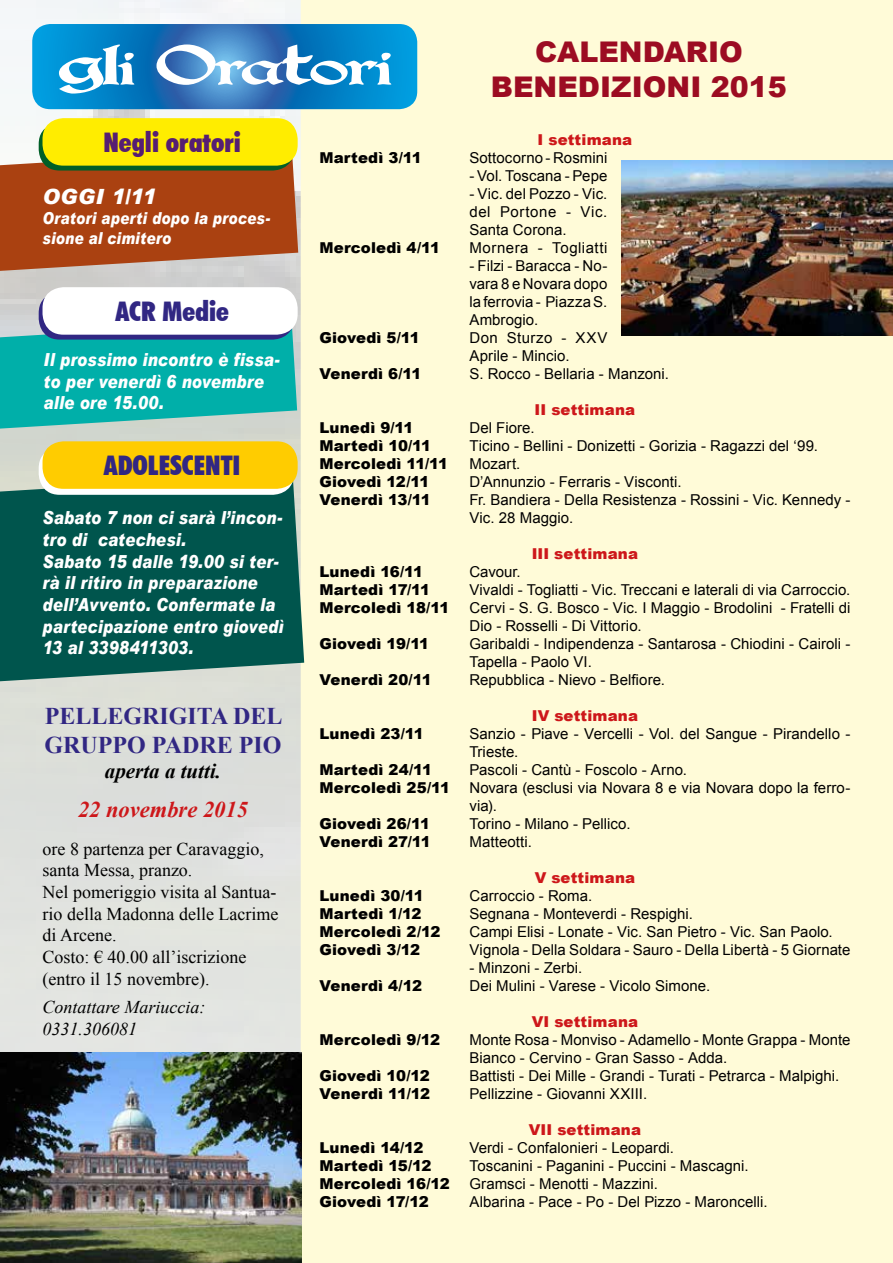
<style>
.page{position:relative;width:893px;height:1263px;background:#fff}
.page>*{position:absolute;margin:0;border:0;box-sizing:border-box;transform-origin:0 0}
.t1{font:55.5px "Gregorian";letter-spacing:-.01em;color:#fff;scale:1.25 1}
.t2{font:900 28.5px/34.2px "Arial";color:#9c0c22}
.t3{font:900 condensed 27px "Futura BT";color:#312783}
.t4{font:900 condensed 27px "Futura BT";color:#561e72}
.t5{font:700 24px/28.8px "Times New Roman";color:#312783}
.t6{font:italic 700 22.5px "Times New Roman";color:#cd171a}
.t7{font:italic 700 21px "Times New Roman";color:#000}
.t8{font:italic 900 21px "Arial";letter-spacing:.005em;color:#fff}
.t9{font:italic 900 18px/21.8px "Arial";letter-spacing:.015em;color:#fff;scale:.84 1}
.t10{font:18px/21.6px "Times New Roman";color:#000}
.t11{font:italic 18px/21.6px "Times New Roman";color:#000}
.t12{font:italic 900 16.5px/20px "Arial";letter-spacing:.015em;color:#fff;scale:.83 1}
.t13{font:15px/18px "Arial";letter-spacing:.005em;color:#000}
.t14{font:900 15px "Arial";letter-spacing:.01em;color:#000}
.t15{font:900 15px "Arial";letter-spacing:.015em;color:#cd171a}
.t16{font:15px "Arial";letter-spacing:.035em;color:#000}
</style>
<div class="page">
<img style="left:0;top:0;width:301px;height:1053px">
<div style="left:301px;top:0;width:592px;height:1263px;background:#fffbd8"></div>
<svg style="left:32px;top:24px;width:385px;height:85px;background:#1783c6"></svg>
<svg style="left:0;top:147px;width:298px;height:124px;background:#af5329"></svg>
<div style="left:39px;top:123px;width:255px;height:48px;background:#005f27;border-radius:21px"></div>
<div style="left:43px;top:118px;width:255px;height:48px;background:#ffed00;border-radius:21px"></div>
<svg style="left:0;top:319px;width:297px;height:110px;background:#1bb3ae"></svg>
<div style="left:39px;top:292px;width:255px;height:48px;background:#312783;border-radius:21px"></div>
<div style="left:43px;top:287px;width:255px;height:48px;background:#fff;border-radius:21px"></div>
<svg style="left:0;top:474px;width:304px;height:207px;background:#116057"></svg>
<div style="left:39px;top:447px;width:255px;height:48px;background:#fff;border-radius:21px"></div>
<div style="left:43px;top:441px;width:255px;height:48px;background:#fc0;border-radius:21px"></div>
<img style="left:0;top:1053px;width:301px;height:210px">
<img style="left:621px;top:160px;width:272px;height:175px">
<h1 class="t1" style="left:56px;top:28px;width:268px">gli Oratori</h1>
<h2 class="t2" style="left:491px;top:34px;width:234px;text-indent:44px">CALENDARIO<br>BENEDIZIONI</h2>
<h2 class="t2" style="left:711px;top:68px;width:78px">2015</h2>
<h3 class="t4" style="left:103px;top:126px;width:139px">Negli oratori</h3>
<h3 class="t8" style="left:43px;top:183px;width:115px">OGGI 1/11</h3>
<p class="t12" style="left:43px;top:207px;width:276px">Oratori aperti dopo la proces&shy;sione al cimitero</p>
<h3 class="t3" style="left:115px;top:295px;width:115px">ACR Medie</h3>
<p class="t9" style="left:44px;top:348px;width:283px">Il prossimo incontro è fissa&shy;to per venerdì 6 novembre alle ore 15.00.</p>
<h3 class="t3" style="left:104px;top:449px;width:136px">ADOLESCENTI</h3>
<p class="t9" style="left:43px;top:506px;width:288px">Sabato 7 non ci sarà l’incon&shy;tro di catechesi.<br>Sabato 15 dalle 19.00 si ter&shy;rà il ritiro in preparazione dell’Avvento. Confermate la partecipazione entro giovedì<br>13 al 3398411303.</p>
<h3 class="t5" style="left:45px;top:701px;width:239px">PELLEGRIGITA DEL<br>GRUPP O PADRE PIO</h3>
<h3 class="t7" style="left:105px;top:756px;width:118px">aperta a tutti.</h3>
<h3 class="t6" style="left:78px;top:793px;width:171px">22 novembre 2015</h3>
<p class="t10" style="left:43px;top:838px;width:237px">ore 8 partenza per Caravaggio, santa Messa, pranzo.<br>Nel pomeriggio visita al Santua&shy;rio della Madonna delle Lacrime di Arcene.<br>Costo: € 40.00 all’iscrizione (entro il 15 novembre).</p>
<p class="t11" style="left:43px;top:996px;width:164px">Contattare Mariuccia:<br>0331.306081</p>
<p class="t15" style="left:538px;top:128px;width:96px">I settimana</p>
<p class="t14" style="left:319px;top:146px;width:104px">Martedì 3/11</p>
<p class="t13" style="left:469px;top:148px;width:140px">Sottocorno - Rosmini</p>
<p class="t13" style="left:469px;top:166px;width:140px">- Vol. Toscana - Pepe</p>
<p class="t13" style="left:469px;top:184px;width:140px;text-align:justify">- Vic. del Pozzo - Vic. del Portone - Vic.<br>Santa Corona.</p>
<p class="t14" style="left:319px;top:236px;width:122px">Mercoledì 4/11</p>
<p class="t16" style="left:469px;top:237px;width:139px">Mornera - Togliatti</p>
<p class="t13" style="left:469px;top:256px;width:140px;text-align:justify">- Filzi - Baracca - No&shy;vara 8 e Novara dopo la ferrovia - Piazza S.<br>Ambrogio.</p>
<p class="t14" style="left:319px;top:326px;width:102px">Giovedì 5/11</p>
<p class="t13" style="left:469px;top:328px;width:140px">Don Sturzo - XXV<br>Aprile - Mincio.</p>
<p class="t14" style="left:319px;top:362px;width:104px">Venerdì 6/11</p>
<p class="t13" style="left:469px;top:364px;width:201px">S. Rocco - Bellaria - Manzoni.</p>
<p class="t15" style="left:535px;top:398px;width:102px">II settimana</p>
<p class="t14" style="left:319px;top:416px;width:96px">Lunedì 9/11</p>
<p class="t13" style="left:469px;top:418px;width:67px">Del Fiore.</p>
<p class="t14" style="left:319px;top:434px;width:113px">Martedì 10/11</p>
<p class="t13" style="left:469px;top:436px;width:350px">Ticino - Bellini - Donizetti - Gorizia - Ragazzi del ‘99.</p>
<p class="t14" style="left:319px;top:452px;width:130px">Mercoledì 11/11</p>
<p class="t13" style="left:469px;top:454px;width:53px">Mozart.</p>
<p class="t14" style="left:319px;top:470px;width:112px">Giovedì 12/11</p>
<p class="t13" style="left:469px;top:472px;width:214px">D’Annunzio - Ferraris - Visconti.</p>
<p class="t14" style="left:319px;top:488px;width:113px">Venerdì 13/11</p>
<p class="t13" style="left:469px;top:490px;width:383px">Fr. Bandiera - Della Resistenza - Rossini - Vic. Kennedy -<br>Vic. 28 Maggio.</p>
<p class="t15" style="left:532px;top:542px;width:108px">III settimana</p>
<p class="t14" style="left:319px;top:560px;width:105px">Lunedì 16/11</p>
<p class="t13" style="left:469px;top:562px;width:53px">Cavour.</p>
<p class="t14" style="left:319px;top:578px;width:112px">Martedì 17/11</p>
<p class="t13" style="left:469px;top:580px;width:382px">Vivaldi - Togliatti - Vic. Treccani e laterali di via Carroccio.</p>
<p class="t14" style="left:319px;top:596px;width:131px">Mercoledì 18/11</p>
<p class="t13" style="left:469px;top:598px;width:382px">Cervi - S. G. Bosco - Vic. I Maggio - Brodolini - Fratelli di<br>Dio - Rosselli - Di Vittorio.</p>
<p class="t14" style="left:319px;top:632px;width:111px">Giovedì 19/11</p>
<p class="t13" style="left:469px;top:634px;width:383px">Garibaldi - Indipendenza - Santarosa - Chiodini - Cairoli -<br>Tapella - Paolo VI.</p>
<p class="t14" style="left:319px;top:668px;width:114px">Venerdì 20/11</p>
<p class="t13" style="left:469px;top:670px;width:197px">Repubblica - Nievo - Belfiore.</p>
<p class="t15" style="left:532px;top:704px;width:108px">IV settimana</p>
<p class="t14" style="left:319px;top:722px;width:106px">Lunedì 23/11</p>
<p class="t13" style="left:469px;top:724px;width:383px">Sanzio - Piave - Vercelli - Vol. del Sangue - Pirandello -<br>Trieste.</p>
<p class="t14" style="left:319px;top:758px;width:114px">Martedì 24/11</p>
<p class="t13" style="left:469px;top:760px;width:219px">Pascoli - Cantù - Foscolo - Arno.</p>
<p class="t14" style="left:319px;top:776px;width:132px">Mercoledì 25/11</p>
<p class="t13" style="left:469px;top:778px;width:383px">Novara (esclusi via Novara 8 e via Novara dopo la ferro&shy;via).</p>
<p class="t14" style="left:319px;top:812px;width:112px">Giovedì 26/11</p>
<p class="t13" style="left:469px;top:814px;width:163px">Torino - Milano - Pellico.</p>
<p class="t14" style="left:319px;top:830px;width:113px">Venerdì 27/11</p>
<p class="t13" style="left:469px;top:832px;width:64px">Matteotti.</p>
<p class="t15" style="left:535px;top:866px;width:102px">V settimana</p>
<p class="t14" style="left:319px;top:884px;width:106px">Lunedì 30/11</p>
<p class="t13" style="left:469px;top:886px;width:124px">Carroccio - Roma.</p>
<p class="t14" style="left:319px;top:902px;width:104px">Martedì 1/12</p>
<p class="t13" style="left:469px;top:904px;width:225px">Segnana - Monteverdi - Respighi.</p>
<p class="t14" style="left:319px;top:920px;width:123px">Mercoledì 2/12</p>
<p class="t13" style="left:469px;top:922px;width:365px">Campi Elisi - Lonate - Vic. San Pietro - Vic. San Paolo.</p>
<p class="t14" style="left:319px;top:938px;width:102px">Giovedì 3/12</p>
<p class="t13" style="left:469px;top:940px;width:382px">Vignola - Della Soldara - Sauro - Della Libertà - 5 Giornate</p>
<p class="t13" style="left:469px;top:958px;width:114px">- Minzoni - Zerbi.</p>
<p class="t14" style="left:319px;top:974px;width:104px">Venerdì 4/12</p>
<p class="t13" style="left:469px;top:976px;width:242px">Dei Mulini - Varese - Vicolo Simone.</p>
<p class="t15" style="left:532px;top:1010px;width:108px">VI settimana</p>
<p class="t14" style="left:319px;top:1028px;width:122px">Mercoledì 9/12</p>
<p class="t13" style="left:469px;top:1030px;width:383px">Monte Rosa - Monviso - Adamello - Monte Grappa - Monte<br>Bianco - Cervino - Gran Sasso - Adda.</p>
<p class="t14" style="left:319px;top:1064px;width:112px">Giovedì 10/12</p>
<p class="t13" style="left:469px;top:1066px;width:371px">Battisti - Dei Mille - Grandi - Turati - Petrarca - Malpighi.</p>
<p class="t14" style="left:319px;top:1082px;width:112px">Venerdì 11/12</p>
<p class="t13" style="left:469px;top:1084px;width:179px">Pellizzine - Giovanni XXIII.</p>
<p class="t15" style="left:529px;top:1118px;width:114px">VII settimana</p>
<p class="t14" style="left:319px;top:1136px;width:106px">Lunedì 14/12</p>
<p class="t13" style="left:469px;top:1138px;width:206px">Verdi - Confalonieri - Leopardi.</p>
<p class="t14" style="left:319px;top:1154px;width:114px">Martedì 15/12</p>
<p class="t13" style="left:469px;top:1156px;width:281px">Toscanini - Paganini - Puccini - Mascagni.</p>
<p class="t14" style="left:319px;top:1172px;width:132px">Mercoledì 16/12</p>
<p class="t13" style="left:469px;top:1174px;width:190px">Gramsci - Menotti - Mazzini.</p>
<p class="t14" style="left:319px;top:1190px;width:111px">Giovedì 17/12</p>
<p class="t13" style="left:469px;top:1192px;width:300px">Albarina - Pace - Po - Del Pizzo - Maroncelli.</p>
</div>
